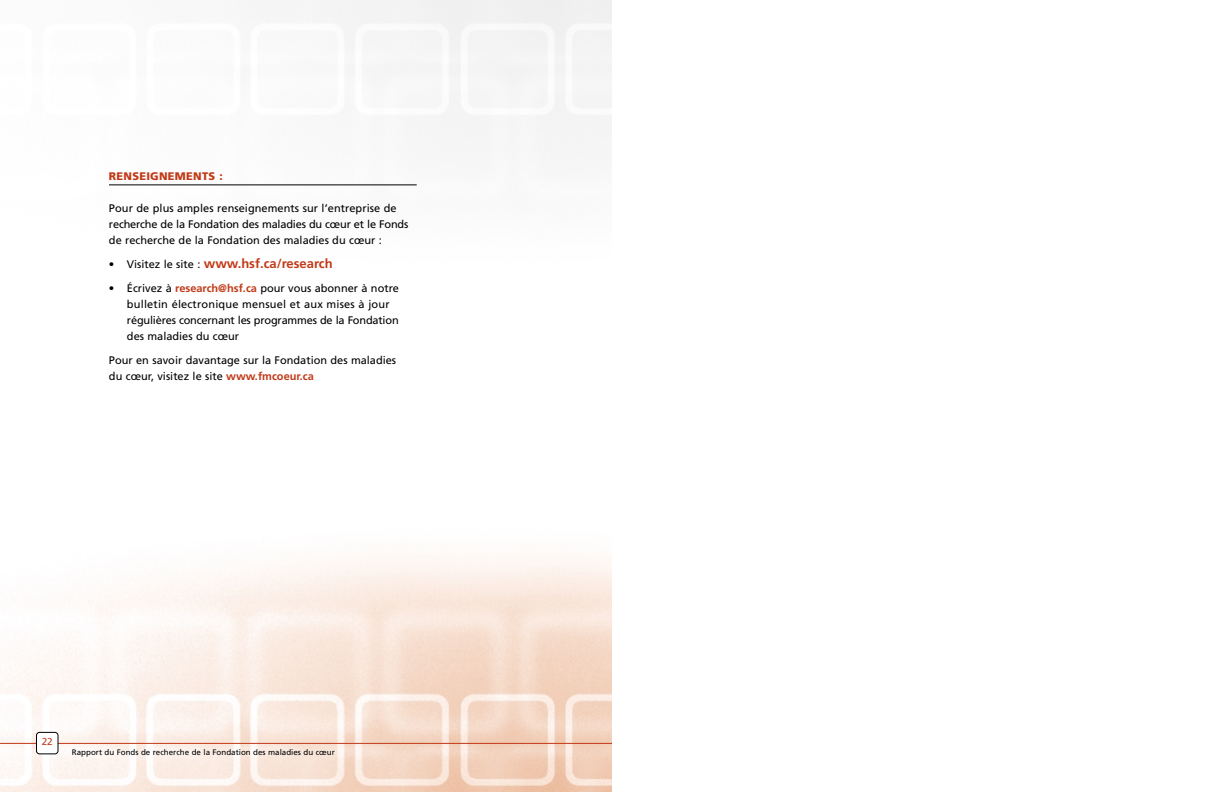
<style>
.page{position:relative;width:1224px;height:792px;background:#fff}
.page>*{position:absolute;margin:0;border:0;box-sizing:border-box;transform-origin:0 0}
.t1{font:700 13px "Frutiger";color:#c13917}
.t2{font:11px/16px "Frutiger";color:#000}
.t3{font:900 11px "Frutiger";letter-spacing:.025em;color:#c13917}
.t4{font:10px "Frutiger";color:#c13917}
.t5{font:8px "Frutiger";color:#000}
.s1{font-weight:400;font-size:11px;color:#000}
.s2{font-weight:700;color:#c13917}
</style>
<div class="page">
<img style="left:0;top:554px;width:612px;height:238px">
<hr style="left:109px;top:185px;width:308px;height:1px;background:#000">
<hr style="left:0;top:743px;width:612px;height:1px;background:#c13917">
<svg style="left:36px;top:732px;width:22px;height:22px"></svg>
<p class="t3" style="left:109px;top:172px;width:115px">RENSEIGNEMENTS :</p>
<p class="t2" style="left:109px;top:201px;width:301px">Pour de plus amples renseignements sur l’entreprise de recherche de la Fondation des maladies du cœur et le Fonds de recherche de la Fondation des maladies du cœur :</p>
<p class="t1" style="left:109px;top:258px;width:225px"><span class="s1">• Visitez le site :</span> www.hsf.ca/research</p>
<p class="t2" style="left:127px;top:281px;width:274px;text-indent:-18px">• Écrivez à <span class="s2">research@hsf.ca</span> pour vous abonner à notre bulletin électronique mensuel et aux mises à jour régulières concernant les programmes de la Fondation des maladies du cœur</p>
<p class="t2" style="left:109px;top:353px;width:289px">Pour en savoir davantage sur la Fondation des maladies du cœur, visitez le site <span class="s2">www.fmcoeur.ca</span></p>
<p class="t4" style="left:42px;top:738px;width:13px">22</p>
<p class="t5" style="left:72px;top:749px;width:264px">Rapport du Fonds de recherche de la Fondation des maladies du cœur</p>
</div>
